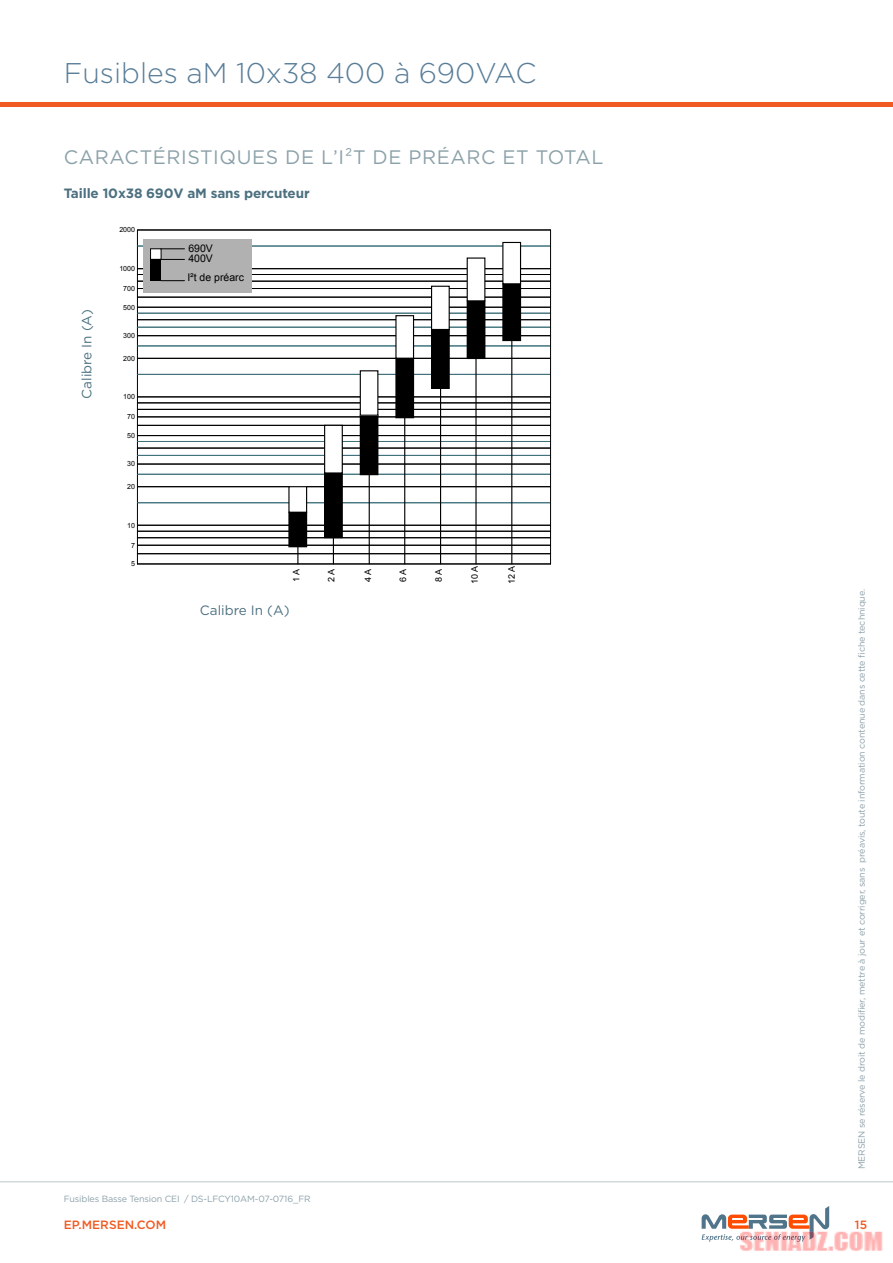
<style>
.page{position:relative;width:893px;height:1263px;background:#fff}
.page>*{position:absolute;margin:0;border:0;box-sizing:border-box;transform-origin:0 0}
.t1{font:300 28.5px "Gotham";color:#587d98}
.t2{font:19.5px "Gotham";letter-spacing:.03em;color:#8ba1a9}
.t3{font:700 13.5px "Gotham";letter-spacing:-.01em;color:#4c7080}
.t4{font:13.5px "Gotham";color:#4c7080}
.t5{font:500 12px "Gotham";color:#f15a22}
.t6{font:10.5px/10.1px "Arial";color:#000}
.t7{font:9px "Gotham";letter-spacing:-.015em;color:#8ba1a9}
.t8{font:9px "Arial";color:#000}
.t9{font:7.05px "Arial";color:#000}
</style>
<div class="page">
<hr style="left:0;top:102px;width:893px;height:4px;background:#f15a22">
<hr style="left:0;top:1181px;width:893px;height:1px;background:#bec8cd">
<img style="left:0;top:229px;width:892px;height:1022px">
<h1 class="t1" style="left:64px;top:55px;width:474px">Fusibles aM 10x38 400 à 690VAC</h1>
<h2 class="t2" style="left:64px;top:145px;width:541px">CARACTÉRISTIQUES DE L’I²T DE PRÉARC ET TOTAL</h2>
<h3 class="t3" style="left:64px;top:184px;width:247px">Taille 10x38 690V aM sans percuteur</h3>
<h3 class="t4" style="left:78px;top:399px;width:91px;rotate:-90deg">Calibre In (A)</h3>
<p class="t9" style="left:119px;top:225px;width:17px">2000</p>
<p class="t9" style="left:119px;top:264px;width:17px">1000</p>
<p class="t9" style="left:123px;top:284px;width:13px">700</p>
<p class="t9" style="left:123px;top:303px;width:13px">500</p>
<p class="t9" style="left:123px;top:331px;width:13px">300</p>
<p class="t9" style="left:123px;top:354px;width:13px">200</p>
<p class="t9" style="left:123px;top:392px;width:13px">100</p>
<p class="t9" style="left:127px;top:412px;width:9px">70</p>
<p class="t9" style="left:127px;top:431px;width:9px">50</p>
<p class="t9" style="left:127px;top:459px;width:9px">30</p>
<p class="t9" style="left:127px;top:482px;width:9px">20</p>
<p class="t9" style="left:127px;top:521px;width:9px">10</p>
<p class="t9" style="left:131px;top:540px;width:5px">7</p>
<p class="t9" style="left:131px;top:559px;width:5px">5</p>
<p class="t6" style="left:188px;top:243px;width:26px">690V<br>400V</p>
<p class="t6" style="left:187px;top:273px;width:58px">I²t de préarc</p>
<p class="t8" style="left:290px;top:582px;width:15px;rotate:-90deg">1 A</p>
<p class="t8" style="left:325px;top:582px;width:15px;rotate:-90deg">2 A</p>
<p class="t8" style="left:362px;top:582px;width:15px;rotate:-90deg">4 A</p>
<p class="t8" style="left:397px;top:582px;width:15px;rotate:-90deg">6 A</p>
<p class="t8" style="left:433px;top:582px;width:15px;rotate:-90deg">8 A</p>
<p class="t8" style="left:469px;top:584px;width:20px;rotate:-90deg">10 A</p>
<p class="t8" style="left:506px;top:584px;width:20px;rotate:-90deg">12 A</p>
<h3 class="t4" style="left:200px;top:602px;width:91px">Calibre In (A)</h3>
<p class="t7" style="left:856px;top:1169px;width:582px;rotate:-90deg">MERSEN se réserve le droit de modifier, mettre à jour et corriger, sans préavis, toute information contenue dans cette fiche technique.</p>
<p class="t7" style="left:64px;top:1193px;width:248px">Fusibles Basse Tension CEI / DS-LFCY10AM-07-0716_FR</p>
<h3 class="t5" style="left:64px;top:1217px;width:104px">EP.MERSEN.COM</h3>
<h3 class="t5" style="left:855px;top:1217px;width:14px">15</h3>
</div>
